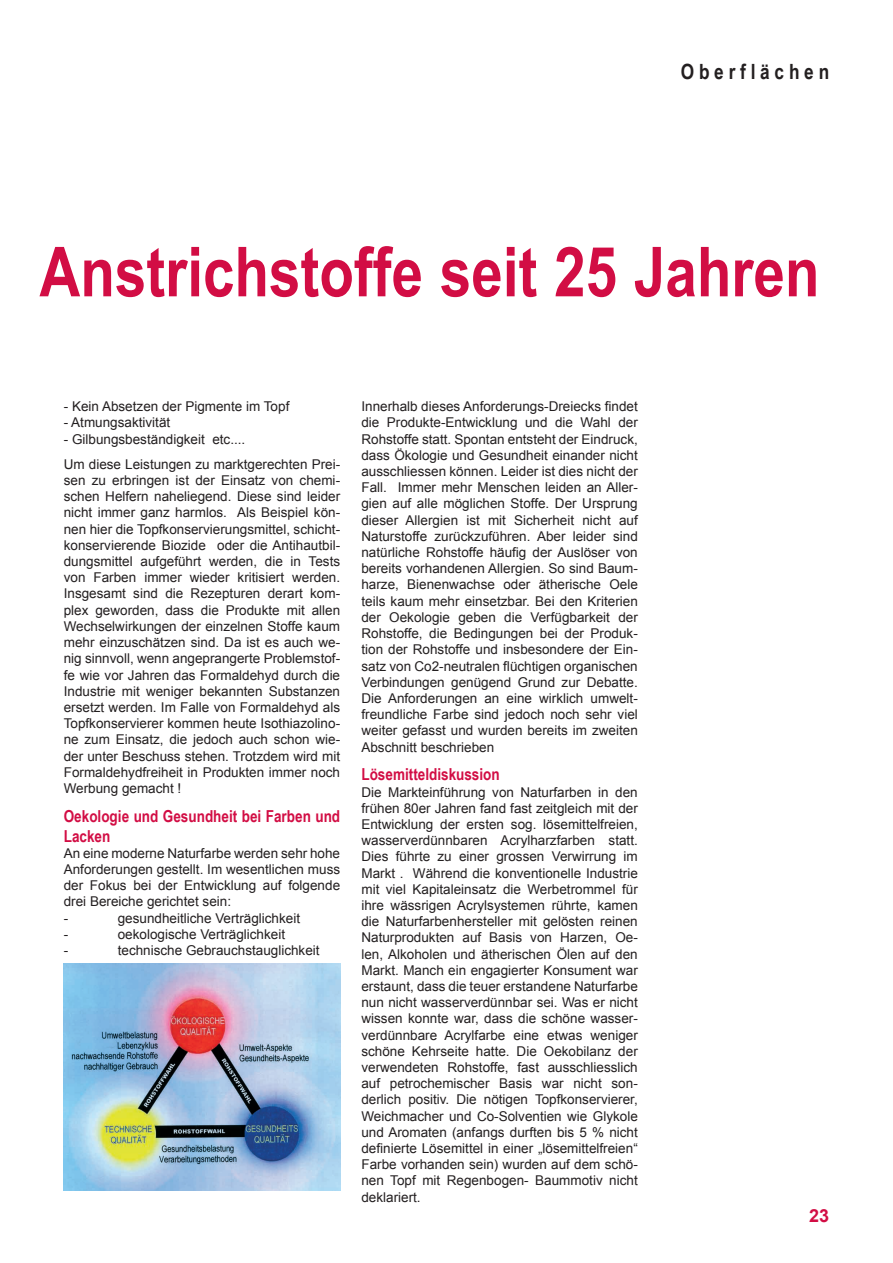
<style>
.page{position:relative;width:893px;height:1263px;background:#fff}
.page>*{position:absolute;margin:0;border:0;box-sizing:border-box;transform-origin:0 0}
.t1{font:700 69px "Arial Narrow";color:#d20d44}
.t2{font:700 21px "Arial Narrow";color:#231f20}
.t3{font:700 18px "Arial";color:#d20d44}
.t4{font:700 16.5px/19.8px "Arial Narrow";color:#d20d44}
.t5{font:13.5px/16.2px "Arial";color:#231f20;text-align:justify}
</style>
<div class="page">
<img style="left:64px;top:964px;width:276px;height:227px">
<h2 class="t2" style="left:681px;top:56px;width:150px">O b e r f l ä c h e n</h2>
<h1 class="t1" style="left:39px;top:220px;width:781px">Anstrichstoffe seit 25 Jahren</h1>
<p class="t5" style="left:64px;top:399px;width:227px">- Kein Absetzen der Pigmente im Topf</p>
<p class="t5" style="left:64px;top:415px;width:108px">- Atmungsaktivität</p>
<p class="t5" style="left:64px;top:426px;width:278px;line-height:25.2px">- Gilbungsbeständigkeit etc....<br>Um diese Leistungen zu marktgerechten Prei-</p>
<p class="t5" style="left:64px;top:472px;width:278px">sen zu erbringen ist der Einsatz von chemi&shy;schen Helfern naheliegend. Diese sind leider nicht immer ganz harmlos. Als Beispiel kön&shy;nen hier die Topfkonservierungsmittel, schicht&shy;konservierende Biozide oder die Antihautbil&shy;dungsmittel aufgeführt werden, die in Tests von Farben immer wieder kritisiert werden.<br>Insgesamt sind die Rezepturen derart kom&shy;plex geworden, dass die Produkte mit allen Wechselwirkungen der einzelnen Stoffe kaum mehr einzuschätzen sind. Da ist es auch we&shy;nig sinnvoll, wenn angeprangerte Problemstof&shy;fe wie vor Jahren das Formaldehyd durch die Industrie mit weniger bekannten Substanzen ersetzt werden. Im Falle von Formaldehyd als Topfkonservierer kommen heute Isothiazolino&shy;ne zum Einsatz, die jedoch auch schon wie&shy;der unter Beschuss stehen. Trotzdem wird mit Formaldehydfreiheit in Produkten immer noch Werbung gemacht !</p>
<p class="t4" style="left:64px;top:805px;width:278px">Oekologie und Gesundheit bei Farben und<br>Lacken</p>
<p class="t5" style="left:64px;top:845px;width:278px;text-align:left">An eine moderne Naturfarbe werden sehr hohe Anforderungen gestellt. Im wesentlichen muss der Fokus bei der Entwicklung auf folgende drei Bereiche gerichtet sein:<br>-</p>
<p class="t5" style="left:118px;top:910px;width:184px">gesundheitliche Verträglichkeit</p>
<p class="t5" style="left:64px;top:926px;width:6px">-</p>
<p class="t5" style="left:118px;top:926px;width:169px">oekologische Verträglichkeit</p>
<p class="t5" style="left:64px;top:942px;width:6px">-</p>
<p class="t5" style="left:118px;top:942px;width:203px">technische Gebrauchstauglichkeit</p>
<p class="t5" style="left:361px;top:399px;width:278px">Innerhalb dieses Anforderungs-Dreiecks findet die Produkte-Entwicklung und die Wahl der Rohstoffe statt. Spontan entsteht der Eindruck, dass Ökologie und Gesundheit einander nicht ausschliessen können. Leider ist dies nicht der Fall. Immer mehr Menschen leiden an Aller&shy;gien auf alle möglichen Stoffe. Der Ursprung dieser Allergien ist mit Sicherheit nicht auf Naturstoffe zurückzuführen. Aber leider sind natürliche Rohstoffe häufig der Auslöser von bereits vorhandenen Allergien. So sind Baum&shy;harze, Bienenwachse oder ätherische Oele teils kaum mehr einsetzbar. Bei den Kriterien der Oekologie geben die Verfügbarkeit der Rohstoffe, die Bedingungen bei der Produk&shy;tion der Rohstoffe und insbesondere der Ein&shy;satz von Co2-neutralen flüchtigen organischen Verbindungen genügend Grund zur Debatte.<br>Die Anforderungen an eine wirklich umwelt&shy;freundliche Farbe sind jedoch noch sehr viel weiter gefasst und wurden bereits im zweiten Abschnitt beschrieben</p>
<p class="t4" style="left:361px;top:764px;width:140px">Lösemitteldiskussion</p>
<p class="t5" style="left:361px;top:784px;width:278px">Die Markteinführung von Naturfarben in den frühen 80er Jahren fand fast zeitgleich mit der Entwicklung der ersten sog. lösemittelfreien, wasserverdünnbaren Acrylharzfarben statt.<br>Dies führte zu einer grossen Verwirrung im Markt . Während die konventionelle Industrie mit viel Kapitaleinsatz die Werbetrommel für ihre wässrigen Acrylsystemen rührte, kamen die Naturfarbenhersteller mit gelösten reinen Naturprodukten auf Basis von Harzen, Oe&shy;len, Alkoholen und ätherischen Ölen auf den Markt. Manch ein engagierter Konsument war erstaunt, dass die teuer erstandene Naturfarbe nun nicht wasserverdünnbar sei. Was er nicht wissen konnte war, dass die schöne wasser&shy;verdünnbare Acrylfarbe eine etwas weniger schöne Kehrseite hatte. Die Oekobilanz der verwendeten Rohstoffe, fast ausschliesslich auf petrochemischer Basis war nicht son&shy;derlich positiv. Die nötigen Topfkonservierer, Weichmacher und Co-Solventien wie Glykole und Aromaten (anfangs durften bis 5 % nicht definierte Lösemittel in einer „lösemittelfreien“ Farbe vorhanden sein) wurden auf dem schö&shy;nen Topf mit Regenbogen- Baummotiv nicht deklariert.</p>
<h3 class="t3" style="left:809px;top:1204px;width:22px">23</h3>
</div>
